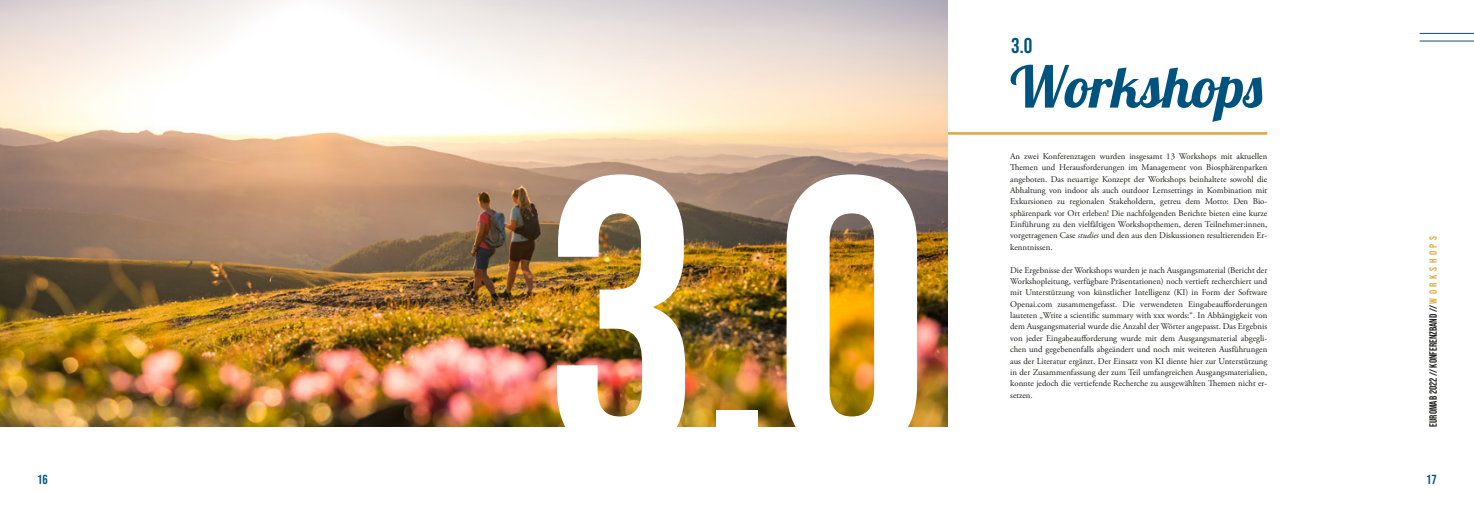
<style>
.page{position:relative;width:1474px;height:521px;background:#fff}
.page>*{position:absolute;margin:0;border:0;box-sizing:border-box;transform-origin:0 0}
.t1{font:390.43px "Bebas Neue";color:#fff}
.t2{font:57.23px "Lobster 1.4";color:#00537e}
.t3{font:21.44px "Bebas Neue";color:#00537e}
.t4{font:13.12px "Bebas Neue";color:#00537e}
.t5{font:10.5px "Bebas Neue";color:#1d1d1b}
.t6{font:8.75px/11.4px "Adobe Garamond Pro";color:#1d1d1b;text-align:justify}
.s1{font-style:italic}
.s2{color:#d8ac43}
</style>
<div class="page">
<hr style="left:947px;top:132px;width:320px;height:3px;background:#d8ac43">
<img style="left:0;top:0;width:947px;height:427px">
<hr style="left:1419px;top:41px;width:54px;height:1px;background:#00537e">
<hr style="left:1419px;top:33px;width:54px;height:1px;background:#00537e">
<p class="t1" style="left:544px;top:95px;width:387px">3.0</p>
<p class="t3" style="left:1011px;top:34px;width:23px">3.0</p>
<p class="t2" style="left:1010px;top:50px;width:254px">Workshops</p>
<p class="t6" style="left:1010px;top:151px;width:258px">An zwei Konferenztagen wurden insgesamt 13 Workshops mit aktuellen Themen und Herausforderungen im Management von Biosphärenparken angeboten. Das neuartige Konzept der Workshops beinhaltete sowohl die Abhaltung von indoor als auch outdoor Lernsettings in Kombination mit Exkursionen zu regionalen Stakeholdern, getreu dem Motto: Den Bio&shy;sphärenpark vor Ort erleben! Die nachfolgenden Berichte bieten eine kurze Einführung zu den vielfältigen Workshopthemen, deren Teilnehmer:innen, vorgetragenen Case <span class="s1">studies</span> und den aus den Diskussionen resultierenden Er&shy;kenntnissen.</p>
<p class="t6" style="left:1010px;top:264px;width:258px">Die Ergebnisse der Workshops wurden je nach Ausgangsmaterial (Bericht der Workshopleitung, verfügbare Präsentationen) noch vertieft recherchiert und mit Unterstützung von künstlicher Intelligenz (KI) in Form der Software Openai.com zusammengefasst. Die verwendeten Eingabeaufforderungen lauteten „Write a scientific summary with xxx words:“. In Abhängigkeit von dem Ausgangsmaterial wurde die Anzahl der Wörter angepasst. Das Ergebnis von jeder Eingabeaufforderung wurde mit dem Ausgangsmaterial abgegli&shy;chen und gegebenenfalls abgeändert und noch mit weiteren Ausführungen aus der Literatur ergänzt. Der Einsatz von KI diente hier zur Unterstützung in der Zusammenfassung der zum Teil umfangreichen Ausgangsmaterialien, konnte jedoch die vertiefende Recherche zu ausgewählten Themen nicht er&shy;setzen.</p>
<p class="t5" style="left:1427px;top:427px;width:192px;rotate:-90deg">Euromab 2022 // Konferenzband // <span class="s2">W o r k s h o p s</span></p>
<h3 class="t4" style="left:37px;top:472px;width:12px">16</h3>
<h3 class="t4" style="left:1426px;top:472px;width:12px">17</h3>
</div>
